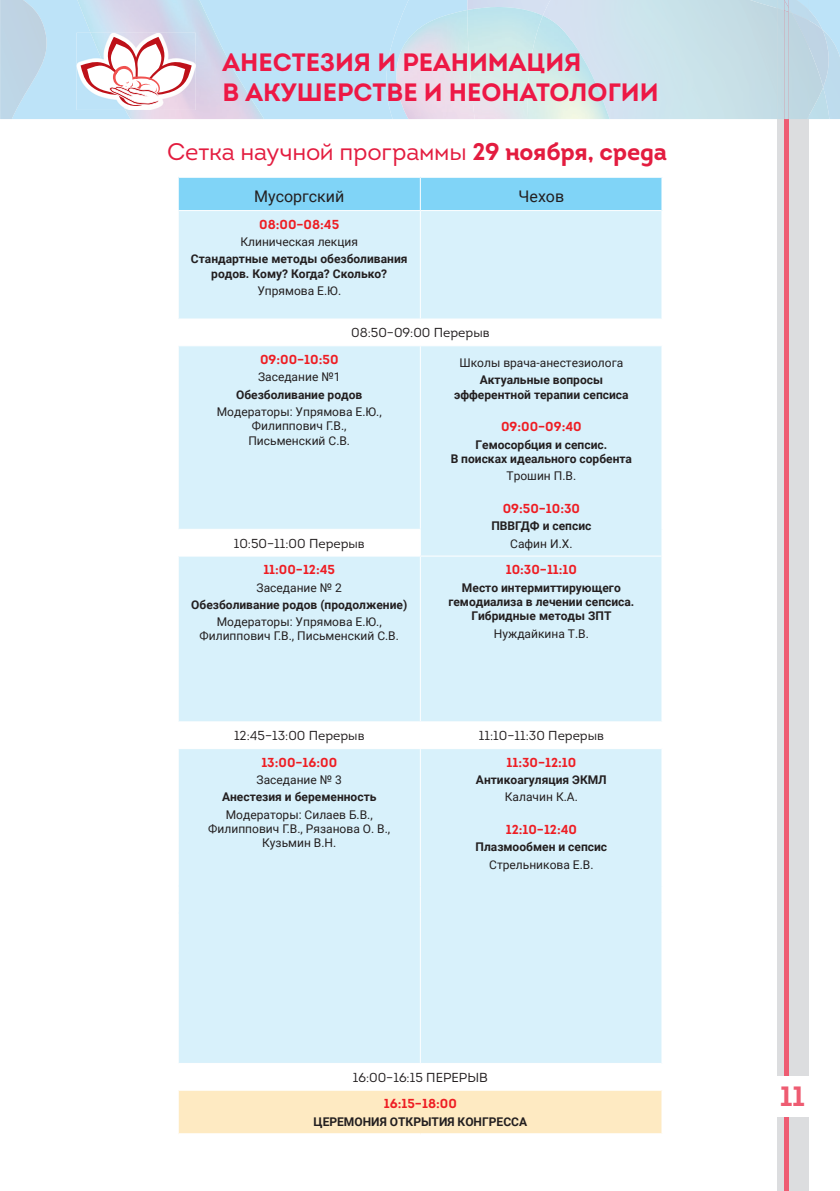
<style>
.page{position:relative;width:840px;height:1191px;background:#fff}
.page>*{position:absolute;margin:0;border:0;box-sizing:border-box;transform-origin:0 0}
.t1{font:700 27.8px "Intro";color:#ee5c72}
.t2{font:700 25px/30px "Intro";color:#ed1845}
.t3{font:24px "Intro";letter-spacing:-.01em;color:#e31c3f}
.t4{font:16px "Roboto";color:#231f20}
.t5{font:700 13px "Intro";color:#ee1d23}
.t6{font:13px "Intro";color:#231f20}
.t7{font:700 12px/14.4px "Roboto";color:#231f20;text-align:center}
.t8{font:12px/14.4px "Roboto";color:#231f20;text-align:center}
.s1{font-family:"Intro Bold Alt"}
</style>
<div class="page">
<div style="left:777px;top:1100px;width:31px;height:91px;background:#dcdddf"></div>
<div style="left:777px;top:0;width:31px;height:1076px;background:#dcdddf"></div>
<hr style="left:784px;top:0;width:4px;height:1191px;background:#ee5c72">
<div style="left:775px;top:1076px;width:36px;height:40px;background:#fff"></div>
<hr style="left:0;top:119px;width:777px;height:1px;background:#fafcfd">
<img style="left:77px;top:0;width:187px;height:119px">
<img style="left:828px;top:30px;width:11px;height:89px">
<img style="left:808px;top:21px;width:20px;height:98px">
<div style="left:386px;top:0;width:81px;height:119px;background:#bde3f8"></div>
<img style="left:808px;top:10px;width:13px;height:20px">
<img style="left:791px;top:0;width:17px;height:11px">
<img style="left:777px;top:0;width:14px;height:11px">
<svg style="left:783px;top:0;width:5px;height:11px"></svg>
<img style="left:808px;top:47px;width:14px;height:69px">
<img style="left:784px;top:11px;width:24px;height:108px">
<img style="left:0;top:0;width:55px;height:119px">
<img style="left:395px;top:10px;width:72px;height:109px">
<img style="left:467px;top:7px;width:75px;height:112px">
<img style="left:527px;top:16px;width:82px;height:103px">
<img style="left:76px;top:33px;width:14px;height:77px">
<img style="left:90px;top:33px;width:105px;height:77px">
<svg style="left:81px;top:37px;width:110px;height:68px"></svg>
<div style="left:179px;top:178px;width:482px;height:32px;background:#80d4f7"></div>
<div style="left:179px;top:211px;width:482px;height:852px;background:#d8f1fb"></div>
<hr style="left:419px;top:178px;width:1px;height:32px;background:#fff">
<hr style="left:419px;top:211px;width:1px;height:107px;background:#fff">
<hr style="left:178px;top:318px;width:242px;height:1px;background:#fff">
<hr style="left:420px;top:318px;width:241px;height:1px;background:#fff">
<hr style="left:178px;top:345px;width:242px;height:1px;background:#fff">
<hr style="left:420px;top:345px;width:241px;height:1px;background:#fff">
<hr style="left:419px;top:346px;width:1px;height:183px;background:#fff">
<hr style="left:178px;top:529px;width:242px;height:1px;background:#fff">
<svg style="left:419px;top:530px;width:1px;height:25px"></svg>
<hr style="left:178px;top:555px;width:242px;height:1px;background:#fff">
<hr style="left:420px;top:555px;width:241px;height:1px;background:#fff">
<hr style="left:419px;top:556px;width:1px;height:165px;background:#fff">
<hr style="left:178px;top:721px;width:242px;height:1px;background:#fff">
<hr style="left:420px;top:721px;width:241px;height:1px;background:#fff">
<svg style="left:179px;top:722px;width:482px;height:26px"></svg>
<hr style="left:178px;top:748px;width:242px;height:1px;background:#fff">
<hr style="left:420px;top:748px;width:241px;height:1px;background:#fff">
<hr style="left:419px;top:749px;width:1px;height:137px;background:#fff">
<svg style="left:419px;top:886px;width:1px;height:27px"></svg>
<hr style="left:419px;top:913px;width:1px;height:150px;background:#fff">
<div style="left:178px;top:1090px;width:484px;height:44px;background:#feeac2"></div>
<hr style="left:178px;top:1090px;width:1px;height:43px;background:#fff">
<h2 class="t2" style="left:222px;top:47px;width:437px">АНЕСТЕЗИЯ И РЕАНИМАЦИЯ<br>В АКУШЕРСТВЕ И НЕОНАТОЛОГИИ</h2>
<h3 class="t3" style="left:167px;top:137px;width:501px">Сетка научной программы <span class="s1">29 ноября, среда</span></h3>
<h3 class="t4" style="left:254px;top:185px;width:92px">Мусоргский</h3>
<h3 class="t4" style="left:518px;top:185px;width:47px">Чехов</h3>
<p class="t5" style="left:259px;top:216px;width:82px">08:00–08:45</p>
<p class="t8" style="left:240px;top:234px;width:119px">Клиническая лекция</p>
<p class="t7" style="left:191px;top:251px;width:218px">Стандартные методы обезболивания родов. Кому? Когда? Сколько?</p>
<p class="t8" style="left:257px;top:283px;width:85px">Упрямова Е.Ю.</p>
<p class="t6" style="left:351px;top:325px;width:140px">08:50–09:00 Перерыв</p>
<p class="t5" style="left:260px;top:351px;width:80px">09:00–10:50</p>
<p class="t8" style="left:258px;top:369px;width:84px">Заседание №1</p>
<p class="t7" style="left:236px;top:386px;width:127px">Обезболивание родов</p>
<p class="t8" style="left:217px;top:404px;width:166px">Модераторы: Упрямова Е.Ю.,<br>Филиппович Г.В.,<br>Письменский С.В.</p>
<p class="t8" style="left:459px;top:355px;width:165px">Школы врача-анестезиолога</p>
<p class="t7" style="left:454px;top:372px;width:176px">Актуальные вопросы эфферентной терапии сепсиса</p>
<p class="t5" style="left:501px;top:418px;width:82px">09:00–09:40</p>
<p class="t7" style="left:450px;top:437px;width:183px">Гемосорбция и сепсис.<br>В поисках идеального сорбента</p>
<p class="t8" style="left:506px;top:468px;width:71px">Трошин П.В.</p>
<p class="t5" style="left:502px;top:500px;width:79px">09:50–10:30</p>
<p class="t7" style="left:491px;top:518px;width:101px">ПВВГДФ и сепсис</p>
<p class="t6" style="left:233px;top:535px;width:132px">10:50–11:00 Перерыв</p>
<p class="t8" style="left:510px;top:535px;width:64px">Сафин И.Х.</p>
<p class="t5" style="left:263px;top:561px;width:73px">11:00–12:45</p>
<p class="t8" style="left:256px;top:579px;width:87px">Заседание № 2</p>
<p class="t7" style="left:191px;top:597px;width:217px">Обезболивание родов (продолжение)</p>
<p class="t8" style="left:199px;top:614px;width:201px">Модераторы: Упрямова Е.Ю.,<br>Филиппович Г.В., Письменский С.В.</p>
<p class="t5" style="left:505px;top:561px;width:73px">10:30–11:10</p>
<p class="t7" style="left:448px;top:579px;width:187px">Место интермиттирующего гемодиализа в лечении сепсиса.<br>Гибридные методы ЗПТ</p>
<p class="t8" style="left:493px;top:625px;width:96px">Нуждайкина Т.В.</p>
<p class="t6" style="left:234px;top:727px;width:132px">12:45–13:00 Перерыв</p>
<p class="t6" style="left:478px;top:727px;width:126px">11:10–11:30 Перерыв</p>
<p class="t5" style="left:261px;top:754px;width:77px">13:00–16:00</p>
<p class="t8" style="left:256px;top:772px;width:87px">Заседание № 3</p>
<p class="t7" style="left:222px;top:789px;width:156px">Анестезия и беременность</p>
<p class="t8" style="left:208px;top:806px;width:183px">Модераторы: Силаев Б.В.,<br>Филиппович Г.В., Рязанова О. В.,<br>Кузьмин В.Н.</p>
<p class="t5" style="left:506px;top:754px;width:71px">11:30–12:10</p>
<p class="t7" style="left:475px;top:772px;width:132px">Антикоагуляция ЭКМЛ</p>
<p class="t8" style="left:504px;top:789px;width:74px">Калачин К.А.</p>
<p class="t5" style="left:505px;top:821px;width:73px">12:10–12:40</p>
<p class="t7" style="left:475px;top:839px;width:133px">Плазмообмен и сепсис</p>
<p class="t8" style="left:489px;top:856px;width:106px">Стрельникова Е.В.</p>
<p class="t6" style="left:352px;top:1069px;width:136px">16:00–16:15 ПЕРЕРЫВ</p>
<p class="t5" style="left:383px;top:1095px;width:74px">16:15–18:00</p>
<p class="t7" style="left:313px;top:1113px;width:215px">ЦЕРЕМОНИЯ ОТКРЫТИЯ КОНГРЕССА</p>
<h1 class="t1" style="left:779px;top:1079px;width:26px">11</h1>
</div>
